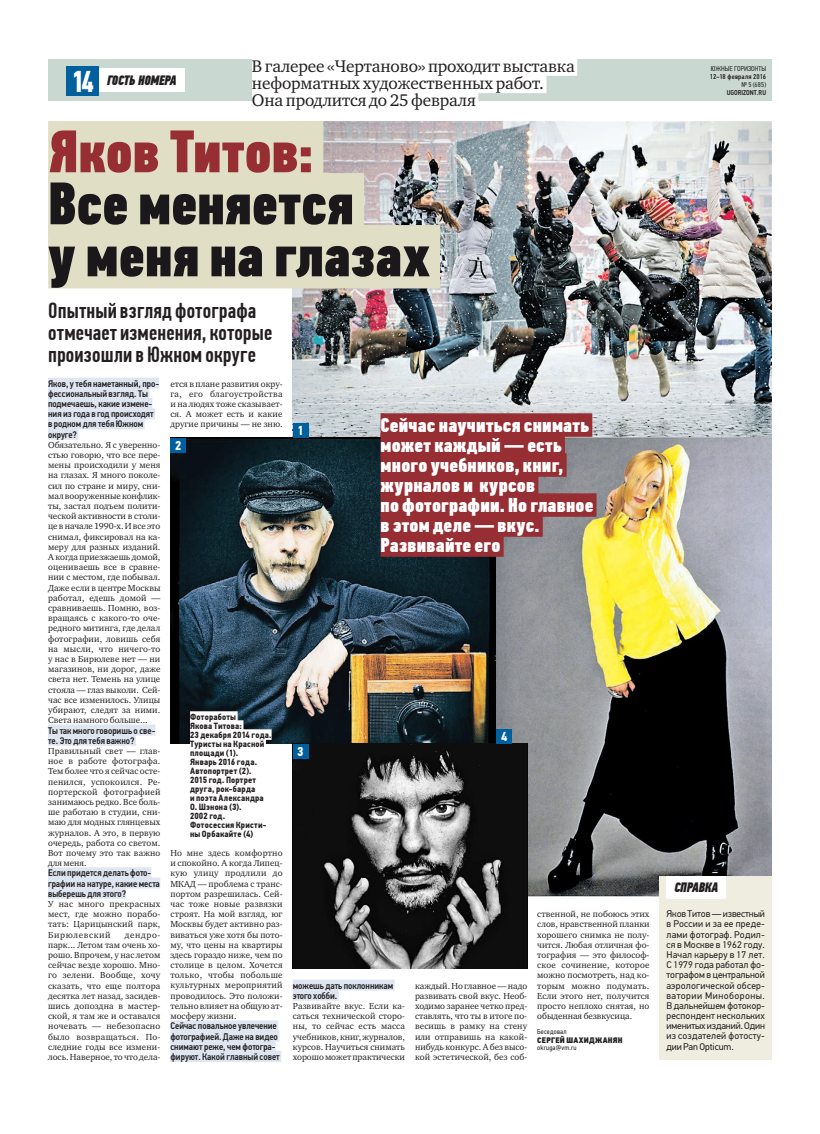
<style>
.page{position:relative;width:820px;height:1134px;background:#fff}
.page>*{position:absolute;margin:0;border:0;box-sizing:border-box;transform-origin:0 0}
.t1{font:60px/52px "PF Din Text Comp Pro X Black";color:#1a181b}
.t2{font:60px "PF Din Text Comp Pro X Black";color:#962e33}
.t3{font:500 22px/22px "PF Din Text Comp Pro";letter-spacing:.01em;color:#231f20}
.t4{font:20px/20px "PF Din Text Comp Pro X Black";letter-spacing:.01em;color:#fff}
.t5{font:17.3px/17.3px "Charter ITC";letter-spacing:-.01em;color:#231f20}
.t6{font:italic 13.6px "PF Din Text Comp Pro X Black";letter-spacing:-.015em;color:#231f20}
.t7{font:700 13px "PF Din Text Cond Pro";color:#fff}
.t8{font:500 9.6px/10.2px "PF Din Text Cond Pro";color:#231f20}
.t9{font:9.6px/10.2px "PF Din Text Pro";letter-spacing:-.01em;color:#231f20;text-align:justify}
.t10{font:9px/10.2px "Charter ITC";letter-spacing:.005em;color:#231f20;text-align:justify}
.t11{font:700 9px/9px "PF Din Text Cond Pro";letter-spacing:.02em;color:#231f20}
.t12{font:8px "PF Din Text Cond Pro X Black";letter-spacing:.03em;color:#231f20}
.t13{font:7px "PF Din Text Cond Pro";letter-spacing:.02em;color:#231f20}
.t14{font:500 7px "PF Din Text Cond Pro";letter-spacing:.03em;color:#231f20}
.t15{font:7px "PF Din Text Cond Pro";color:#231f20}
.t16{font:500 7px "PF Din Text Cond Pro";color:#231f20}
.s1{font-family:"PF Din Text Comp Pro";font-weight:700;font-style:normal;font-size:30px;color:#fff}
</style>
<div class="page">
<img style="left:292px;top:121px;width:479px;height:317px">
<div style="left:48px;top:60px;width:723px;height:41px;background:#cad8d2"></div>
<div style="left:66px;top:66px;width:33px;height:29px;background:#005f9d"></div>
<div style="left:99px;top:69px;width:85px;height:23px;background:#fff"></div>
<div style="left:252px;top:56px;width:325px;height:20px;background:#fff"></div>
<div style="left:252px;top:73px;width:294px;height:20px;background:#fff"></div>
<div style="left:252px;top:90px;width:226px;height:20px;background:#fff"></div>
<div style="left:48px;top:378px;width:111px;height:11px;background:#dfe6f2"></div>
<div style="left:48px;top:388px;width:101px;height:11px;background:#dfe6f2"></div>
<div style="left:48px;top:398px;width:104px;height:11px;background:#dfe6f2"></div>
<div style="left:48px;top:408px;width:107px;height:11px;background:#dfe6f2"></div>
<div style="left:48px;top:418px;width:97px;height:11px;background:#dfe6f2"></div>
<div style="left:48px;top:429px;width:30px;height:11px;background:#dfe6f2"></div>
<div style="left:48px;top:724px;width:107px;height:11px;background:#dfe6f2"></div>
<div style="left:48px;top:735px;width:88px;height:11px;background:#dfe6f2"></div>
<div style="left:48px;top:867px;width:103px;height:11px;background:#dfe6f2"></div>
<div style="left:48px;top:877px;width:112px;height:11px;background:#dfe6f2"></div>
<div style="left:48px;top:888px;width:78px;height:11px;background:#dfe6f2"></div>
<div style="left:170px;top:1020px;width:108px;height:11px;background:#dfe6f2"></div>
<div style="left:170px;top:1030px;width:109px;height:11px;background:#dfe6f2"></div>
<div style="left:170px;top:1041px;width:105px;height:11px;background:#dfe6f2"></div>
<div style="left:170px;top:1051px;width:111px;height:11px;background:#dfe6f2"></div>
<img style="left:170px;top:438px;width:326px;height:306px">
<img style="left:496px;top:438px;width:275px;height:459px">
<img style="left:292px;top:744px;width:235px;height:224px">
<div style="left:190px;top:711px;width:47px;height:11px;background:#fff"></div>
<div style="left:190px;top:720px;width:53px;height:11px;background:#fff"></div>
<div style="left:190px;top:729px;width:81px;height:11px;background:#fff"></div>
<div style="left:190px;top:738px;width:76px;height:11px;background:#fff"></div>
<div style="left:48px;top:121px;width:275px;height:63px;background:#e0dec5"></div>
<div style="left:48px;top:173px;width:316px;height:63px;background:#e0dec5"></div>
<div style="left:48px;top:225px;width:392px;height:63px;background:#e0dec5"></div>
<div style="left:659px;top:876px;width:112px;height:184px;background:#eeeddf"></div>
<div style="left:666px;top:876px;width:60px;height:23px;background:#fff"></div>
<div style="left:293px;top:979px;width:101px;height:11px;background:#dfe6f2"></div>
<div style="left:293px;top:990px;width:45px;height:11px;background:#dfe6f2"></div>
<div style="left:380px;top:413px;width:212px;height:24px;background:#962e33"></div>
<div style="left:380px;top:433px;width:184px;height:24px;background:#962e33"></div>
<div style="left:380px;top:453px;width:186px;height:24px;background:#962e33"></div>
<div style="left:380px;top:473px;width:158px;height:24px;background:#962e33"></div>
<div style="left:380px;top:493px;width:216px;height:24px;background:#962e33"></div>
<div style="left:380px;top:513px;width:162px;height:24px;background:#962e33"></div>
<div style="left:380px;top:533px;width:123px;height:24px;background:#962e33"></div>
<div style="left:292px;top:423px;width:16px;height:15px;background:#005f9d"></div>
<div style="left:170px;top:438px;width:16px;height:15px;background:#005f9d"></div>
<div style="left:292px;top:744px;width:16px;height:15px;background:#005f9d"></div>
<div style="left:496px;top:729px;width:16px;height:15px;background:#005f9d"></div>
<h3 class="t6" style="left:71px;top:71px;width:107px"><span class="s1">14</span> ГОСТЬ НОМЕРА</h3>
<h3 class="t5" style="left:252px;top:59px;width:324px">В галерее «Чертаново» проходит выставка неформатных художественных работ.<br>Она продлится до 25 февраля</h3>
<p class="t15" style="left:710px;top:66px;width:57px">ЮЖНЫЕ ГОРИЗОНТЫ</p>
<p class="t14" style="left:709px;top:72px;width:58px">12–18 февраля 2016</p>
<p class="t13" style="left:741px;top:82px;width:26px">№ 5 (685)</p>
<p class="t16" style="left:726px;top:88px;width:41px">UGORIZONT.RU</p>
<h1 class="t2" style="left:48px;top:127px;width:267px">Яков Титов:</h1>
<h1 class="t1" style="left:48px;top:183px;width:383px">Все меняется<br>у меня на глазах</h1>
<h2 class="t3" style="left:48px;top:300px;width:225px">Опытный взгляд фотографа отмечает изменения, которые произошли вЮжном округе</h2>
<p class="t8" style="left:48px;top:378px;width:112px">Яков, у тебя наметанный, про&shy;фессиональный взгляд. Ты подмечаешь, какие измене&shy;ния из года в год происходят в родном для тебя Южном округе?</p>
<p class="t10" style="left:48px;top:440px;width:114px">Обязательно. Я с уверенно&shy;стью говорю, что все пере&shy;мены происходили у меня на глазах. Я много поколе&shy;сил по стране и миру, сни&shy;мал вооруженные конфлик&shy;ты, застал подъем полити&shy;ческой активности в столи&shy;це в начале 1990-х. И все это снимал, фиксировал на ка&shy;меру для разных изданий.<br>А когда приезжаешь домой, оцениваешь все в сравне&shy;нии с местом, где побывал.<br>Даже если в центре Москвы работал, едешь домой — сравниваешь. Помню, воз&shy;вращаясь с какого-то оче&shy;редного митинга, где делал фотографии, ловишь себя на мысли, что ничего-то у нас в Бирюлеве нет — ни магазинов, ни дорог, даже света нет. Темень на улице стояла — глаз выколи. Сей&shy;час все изменилось. Улицы убирают, следят за ними.<br>Света намного больше...</p>
<p class="t8" style="left:48px;top:725px;width:109px">Ты так много говоришь о све&shy;те. Это для тебя важно?</p>
<p class="t10" style="left:48px;top:746px;width:114px">Правильный свет — глав&shy;ное в работе фотографа.<br>Тем более что я сейчас осте&shy;пенился, успокоился. Ре&shy;портерской фотографией занимаюсь редко. Все боль&shy;ше работаю в студии, сни&shy;маю для модных глянцевых журналов. А это, в первую очередь, работа со светом.<br>Вот почему это так важно для меня.</p>
<p class="t8" style="left:48px;top:868px;width:113px">Если придется делать фото&shy;графии на натуре, какие места выберешь для этого?</p>
<p class="t10" style="left:48px;top:899px;width:114px">У нас много прекрасных мест, где можно порабо&shy;тать: Царицынский парк, Бирюлевский</p>
<p class="t10" style="left:48px;top:930px;width:114px;text-indent:77px">дендро&shy;парк... Летом там очень хо&shy;рошо. Впрочем, у нас летом сейчас везде хорошо. Мно&shy;го зелени. Вообще, хочу сказать, что еще полтора десятка лет назад, засидев&shy;шись допоздна в мастер&shy;ской, я там же и оставался ночевать — небезопасно было возвращаться. По&shy;следние годы все измени&shy;лось. Наверное, то что дела-</p>
<p class="t10" style="left:170px;top:379px;width:114px">ется в плане развития окру&shy;га, его благоустройства и на людях тоже сказывает&shy;ся. А может есть и какие другие причины — не зню.</p>
<h3 class="t7" style="left:175px;top:440px;width:8px">2</h3>
<p class="t11" style="left:190px;top:713px;width:83px">Фотоработы<br>Якова Титова:<br>23 декабря 2014 года.<br>Туристы на Красной площади (1).<br>Январь 2016 года.<br>Автопортрет (2).<br>2015 год. Портрет друга, рок-барда<br>и поэта Александра<br>О. Шэнона (3).<br>2002 год.<br>Фотосессия Кристи&shy;ны Орбакайте (4)</p>
<p class="t10" style="left:170px;top:848px;width:114px">Но мне здесь комфортно и спокойно. А когда Липец&shy;кую улицу продлили до МКАД — проблема с транс&shy;портом разрешилась. Сей&shy;час тоже новые развязки строят. На мой взгляд, юг Москвы будет активно раз&shy;виваться уже хотя бы пото&shy;му, что цены на квартиры здесь гораздо ниже, чем по столице в целом. Хочется только, чтобы побольше культурных мероприятий проводилось. Это положи&shy;тельно влияет на общую ат&shy;мосферу жизни.</p>
<p class="t8" style="left:170px;top:1021px;width:111px">Сейчас повальное увлечение фотографией. Даже на видео снимают реже, чем фотогра&shy;фируют. Какой главный совет</p>
<h3 class="t7" style="left:297px;top:425px;width:8px">1</h3>
<h3 class="t7" style="left:297px;top:746px;width:8px">3</h3>
<h3 class="t4" style="left:380px;top:417px;width:214px">Сейчас научиться снимать может каждый — есть много учебников, книг, журналов и курсов<br>по фотографии. Но главное в этом деле — вкус.<br>Развивайте его</h3>
<h3 class="t7" style="left:501px;top:731px;width:8px">4</h3>
<p class="t8" style="left:293px;top:980px;width:102px">можешь дать поклонникам этого хобби.</p>
<p class="t10" style="left:293px;top:1001px;width:114px">Развивайте вкус. Если ка&shy;саться технической сторо&shy;ны, то сейчас есть масса учебников, книг, журналов, курсов. Научиться снимать хорошо может практически</p>
<p class="t10" style="left:415px;top:981px;width:114px">каждый. Но главное — надо развивать свой вкус. Необ&shy;ходимо заранее четко пред&shy;ставлять, что ты в итоге по&shy;весишь в рамку на стену или отправишь на какой&shy;нибудь конкурс. А без высо&shy;кой эстетической, без соб-</p>
<p class="t10" style="left:537px;top:910px;width:114px">ственной, не побоюсь этих слов, нравственной планки хорошего снимка не полу&shy;чится. Любая отличная фо&shy;тография — это философ&shy;ское сочинение, которое можно посмотреть, над ко&shy;торым можно подумать.<br>Если этого нет, получится просто неплохо снятая, но обыденная безвкусица.</p>
<p class="t13" style="left:537px;top:1029px;width:31px">Беседовал</p>
<p class="t12" style="left:537px;top:1037px;width:87px">СЕРГЕЙ ШАХИДЖАНЯН</p>
<p class="t13" style="left:537px;top:1044px;width:41px">okruga@vm.ru</p>
<h3 class="t6" style="left:674px;top:879px;width:45px">СПРАВКА</h3>
<p class="t9" style="left:666px;top:910px;width:100px">Яков Титов — известный в России и за ее преде&shy;лами фотограф. Родил&shy;ся в Москве в 1962 году.<br>Начал карьеру в 17 лет.<br>С 1979 года работал фо&shy;тографом в центральной аэрологической обсер&shy;ватории Минобороны.<br>В дальнейшем фотокор&shy;респондент нескольких именитыхизданий. Один из создателей фотосту&shy;дии Pan Opticum.</p>
</div>
